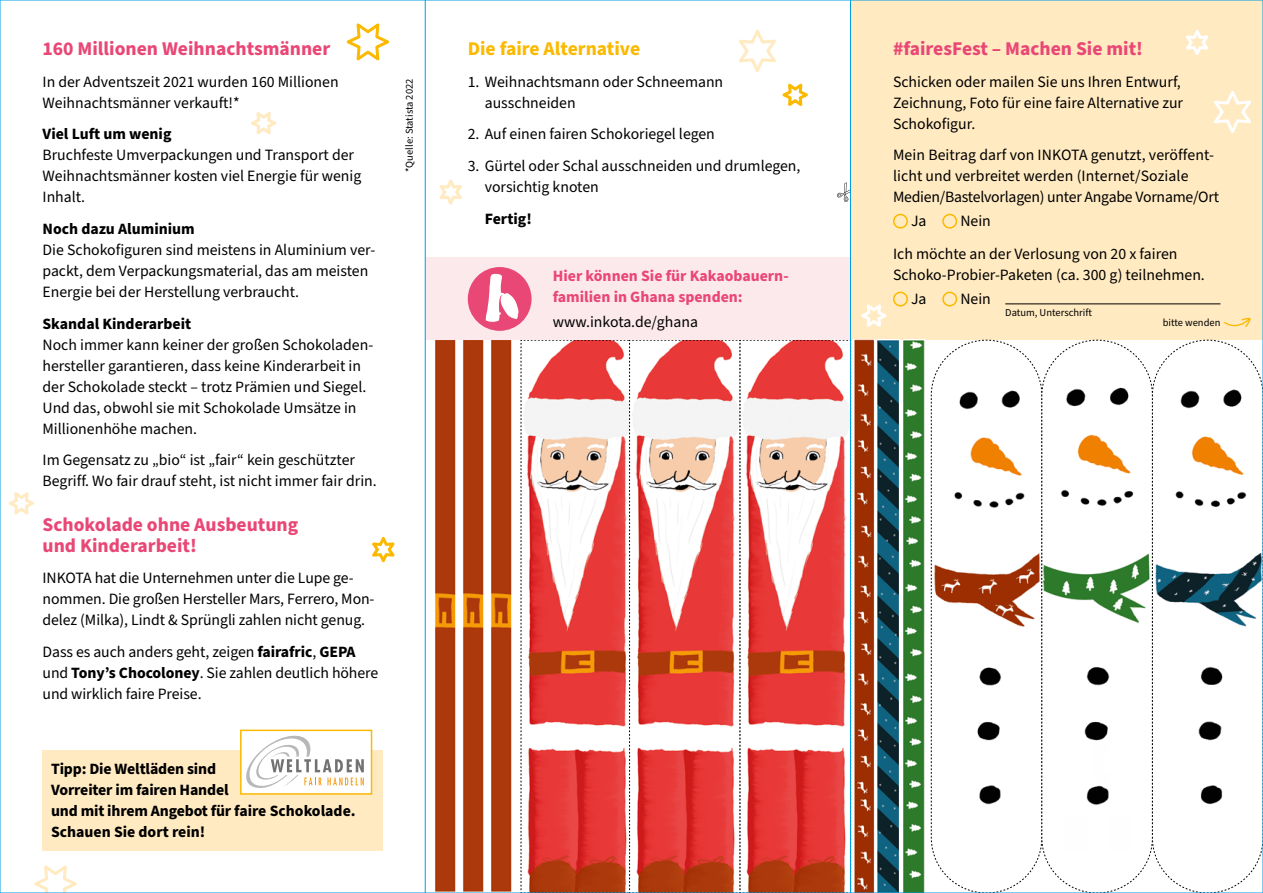
<style>
.page{position:relative;width:1263px;height:893px;background:#fff}
.page>*{position:absolute;margin:0;border:0;box-sizing:border-box;transform-origin:0 0}
.t1{font:700 19.5px/21px "Source Sans Pro";color:#e94775}
.t2{font:700 19.5px "Source Sans Pro";color:#fbb900}
.t3{font:15.75px/21px "Source Sans Pro";color:#000}
.t4{font:700 15.75px/21px "Source Sans Pro";color:#000}
.t5{font:700 15.75px/21px "Source Sans Pro";color:#e94775}
.t6{font:10.5px "Source Sans Pro";color:#000}
.s1{font-weight:700}
</style>
<div class="page">
<svg style="left:837px;top:182px;width:13px;height:20px"></svg>
<div style="left:43px;top:750px;width:340px;height:100px;background:#ffeac1"></div>
<div style="left:850px;top:0;width:413px;height:340px;background:#ffeac1"></div>
<div style="left:893px;top:214px;width:15px;height:15px;border:2px solid #fbb900;border-radius:50%"></div>
<div style="left:942px;top:214px;width:15px;height:15px;border:2px solid #fbb900;border-radius:50%"></div>
<div style="left:893px;top:292px;width:15px;height:14px;border:2px solid #fbb900;border-radius:50%"></div>
<div style="left:942px;top:292px;width:15px;height:14px;border:2px solid #fbb900;border-radius:50%"></div>
<img style="left:877px;top:340px;width:21px;height:552px">
<img style="left:903px;top:340px;width:21px;height:552px">
<img style="left:854px;top:340px;width:21px;height:552px">
<svg style="left:931px;top:340px;width:221px;height:552px"></svg>
<svg style="left:1152px;top:340px;width:110px;height:552px"></svg>
<svg style="left:521px;top:340px;width:219px;height:552px"></svg>
<svg style="left:740px;top:340px;width:110px;height:552px"></svg>
<img style="left:491px;top:340px;width:21px;height:552px">
<img style="left:463px;top:340px;width:21px;height:552px">
<img style="left:435px;top:340px;width:21px;height:552px">
<div style="left:425px;top:258px;width:425px;height:82px;background:#fce9ec"></div>
<svg style="left:1214px;top:91px;width:37px;height:42px"></svg>
<svg style="left:346px;top:23px;width:44px;height:38px"></svg>
<svg style="left:739px;top:30px;width:69px;height:76px"></svg>
<svg style="left:861px;top:304px;width:26px;height:23px"></svg>
<svg style="left:251px;top:112px;width:26px;height:23px"></svg>
<svg style="left:439px;top:179px;width:23px;height:26px"></svg>
<svg style="left:1186px;top:30px;width:23px;height:25px"></svg>
<svg style="left:8px;top:492px;width:26px;height:23px"></svg>
<svg style="left:372px;top:537px;width:23px;height:26px"></svg>
<svg style="left:34px;top:865px;width:43px;height:27px"></svg>
<hr style="left:1005px;top:303px;width:215px;height:1px;background:#000">
<svg style="left:1224px;top:317px;width:27px;height:10px"></svg>
<div style="left:241px;top:730px;width:130px;height:64px;background:#fff"></div>
<svg style="left:246px;top:736px;width:118px;height:52px"></svg>
<div style="left:240px;top:730px;width:132px;height:65px;border:2px solid #fbb900"></div>
<div style="left:468px;top:267px;width:63px;height:64px;background:#e94775;border-radius:50%"></div>
<svg style="left:486px;top:274px;width:32px;height:48px"></svg>
<hr style="left:1262px;top:0;width:1px;height:893px;background:#009ee3">
<hr style="left:850px;top:0;width:1px;height:893px;background:#009ee3">
<hr style="left:425px;top:0;width:1px;height:893px;background:#009ee3">
<hr style="left:0;top:0;width:1px;height:893px;background:#009ee3">
<hr style="left:0;top:0;width:1263px;height:1px;background:#009ee3">
<hr style="left:0;top:892px;width:1263px;height:1px;background:#009ee3">
<p class="t1" style="left:43px;top:39px;width:289px">160 Millionen Weihnachtsmänner</p>
<p class="t3" style="left:43px;top:72px;width:298px">In der Adventszeit 2021 wurden 160 Millionen<br>Weihnachtsmänner verkauft!*</p>
<p class="t4" style="left:43px;top:124px;width:130px">Viel Luft um wenig</p>
<p class="t3" style="left:43px;top:145px;width:320px">Bruchfeste Umverpackungen und Transport der<br>Weihnachtsmänner kosten viel Energie für wenig<br>Inhalt.</p>
<p class="t4" style="left:43px;top:219px;width:154px">Noch dazu Aluminium</p>
<p class="t3" style="left:43px;top:240px;width:334px">Die Schokofiguren sind meistens in Aluminium ver&shy;packt, dem Verpackungsmaterial, das am meisten<br>Energie bei der Herstellung verbraucht.</p>
<p class="t4" style="left:43px;top:313px;width:150px">Skandal Kinderarbeit</p>
<p class="t3" style="left:43px;top:334px;width:332px">Noch immer kann keiner der großen Schokoladen&shy;hersteller garantieren, dass keine Kinderarbeit in der Schokolade steckt – trotz Prämien und Siegel.<br>Und das, obwohl sie mit Schokolade Umsätze in Millionenhöhe machen.</p>
<p class="t3" style="left:43px;top:450px;width:336px">Im Gegensatz zu „bio“ ist „fair“ kein geschützter<br>Begriff. Wo fair drauf steht, ist nicht immer fair drin.</p>
<p class="t1" style="left:43px;top:514px;width:257px">Schokolade ohne Ausbeutung und Kinderarbeit!</p>
<p class="t3" style="left:43px;top:568px;width:333px">INKOTA hat die Unternehmen unter die Lupe ge&shy;nommen. Die großen Hersteller Mars, Ferrero, Mon&shy;delez (Milka), Lindt &amp; Sprüngli zahlen nicht genug.</p>
<p class="t3" style="left:43px;top:642px;width:337px">Dass es auch anders geht, zeigen <span class="s1">fairafric</span>, <span class="s1">GEPA </span>und <span class="s1">Tony’s Chocoloney</span>. Sie zahlen deutlich höhere und wirklich faire Preise.</p>
<p class="t4" style="left:51px;top:758px;width:306px">Tipp: Die Weltläden sind<br>Vorreiter im fairen Handel<br>und mit ihrem Angebot für faire Schokolade.<br>Schauen Sie dort rein!</p>
<p class="t6" style="left:402px;top:172px;width:95px;rotate:-90deg">*Quelle: Statista 2022</p>
<p class="t2" style="left:468px;top:35px;width:174px">Die faire Alternative</p>
<p class="t3" style="left:485px;top:72px;width:240px;text-indent:-17px">1. Weihnachtsmann oder Schneemann ausschneiden</p>
<p class="t3" style="left:468px;top:124px;width:249px">2. Auf einen fairen Schokoriegel legen</p>
<p class="t3" style="left:485px;top:156px;width:317px;text-indent:-17px">3. Gürtel oder Schal ausschneiden und drumlegen, vorsichtig knoten</p>
<p class="t4" style="left:485px;top:208px;width:49px">Fertig!</p>
<p class="t5" style="left:553px;top:266px;width:236px">Hier können Sie für Kakaobauern&shy;familien in Ghana spenden:</p>
<p class="t3" style="left:553px;top:312px;width:147px">www.inkota.de/ghana</p>
<p class="t1" style="left:893px;top:39px;width:252px">#fairesFest – Machen Sie mit!</p>
<p class="t3" style="left:893px;top:72px;width:291px">Schicken oder mailen Sie uns Ihren Entwurf,<br>Zeichnung, Foto für eine faire Alternative zur<br>Schokofigur.</p>
<p class="t3" style="left:893px;top:145px;width:327px">Mein Beitrag darf von INKOTA genutzt, veröffent&shy;licht und verbreitet werden (Internet/Soziale<br>Medien/Bastelvorlagen) unter Angabe Vorname/Ort</p>
<p class="t3" style="left:911px;top:210px;width:17px">Ja</p>
<p class="t3" style="left:893px;top:204px;width:286px;line-height:33.8px;text-indent:67px">Nein<br>Ich möchte an der Verlosung von 20 x fairen</p>
<p class="t3" style="left:911px;top:264px;width:295px;line-height:23.1px;text-indent:-18px">Schoko-Probier-Paketen (ca. 300 g) teilnehmen.<br>Ja</p>
<p class="t3" style="left:960px;top:288px;width:32px">Nein</p>
<p class="t6" style="left:1005px;top:305px;width:88px">Datum, Unterschrift</p>
<p class="t6" style="left:1163px;top:315px;width:59px">bitte wenden</p>
</div>
